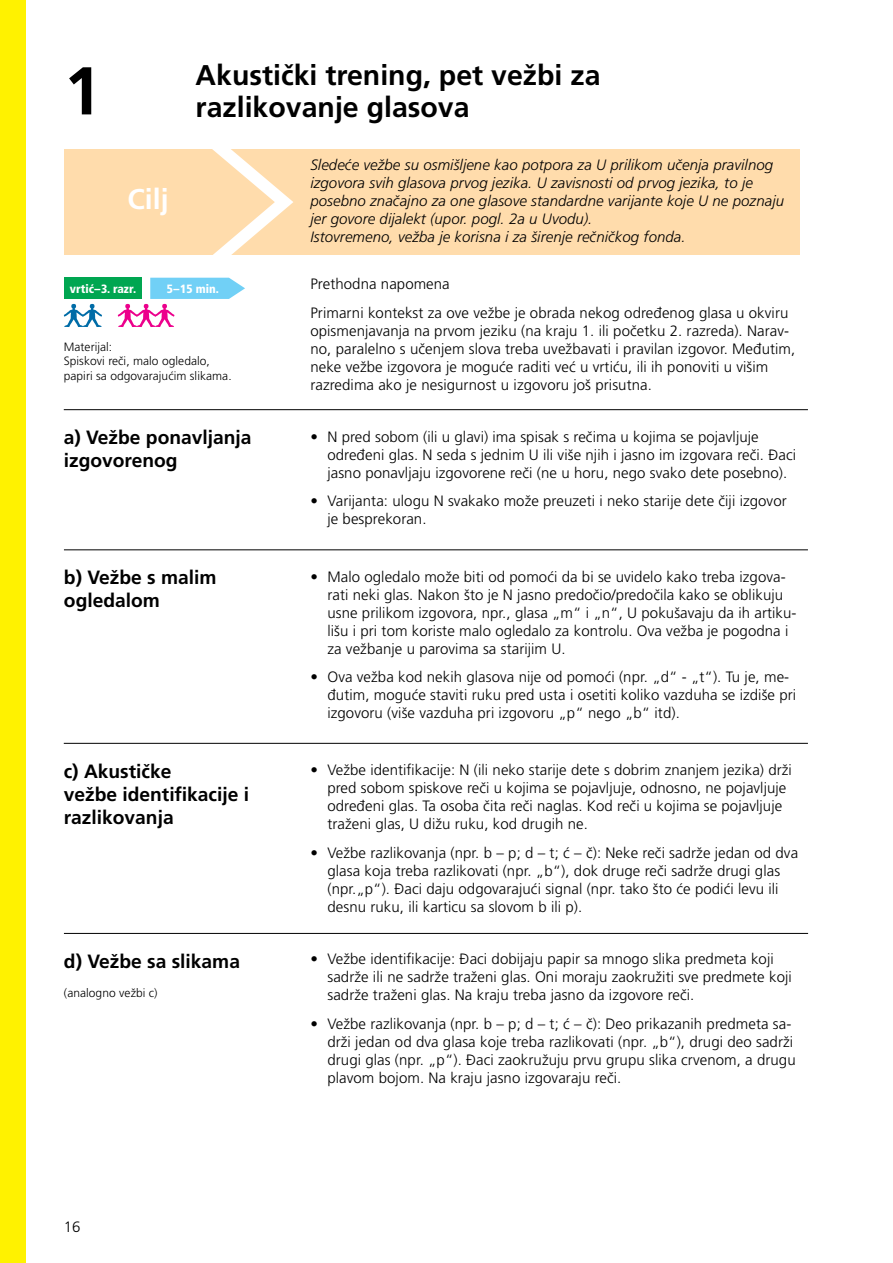
<style>
.page{position:relative;width:893px;height:1263px;background:#fff}
.page>*{position:absolute;margin:0;border:0;box-sizing:border-box;transform-origin:0 0}
.t1{font:700 67.5px "Frutiger LT Pro";color:#000}
.t2{font:700 28.5px "Frutiger LT Pro";color:#000}
.t3{font:700 28.5px "Frutiger LT Pro";color:#fff}
.t4{font:700 19.2px/23.1px "Frutiger LT Pro";color:#000}
.t5{font:300 15px/18px "Frutiger LT Pro";letter-spacing:.005em;color:#000}
.t6{font:italic 300 15px/18px "Frutiger LT Pro";letter-spacing:.005em;color:#000}
.t7{font:300 12px/14.4px "Frutiger LT Pro";letter-spacing:.005em;color:#000}
.t8{font:900 condensed 12px "Frutiger LT Pro";color:#fff}
</style>
<div class="page">
<div style="left:64px;top:149px;width:735px;height:105px;background:#ffdcac"></div>
<div style="left:64px;top:278px;width:78px;height:21px;background:#00a651"></div>
<hr style="left:64px;top:409px;width:744px;height:1px;background:#000">
<hr style="left:64px;top:549px;width:744px;height:1px;background:#000">
<hr style="left:64px;top:743px;width:744px;height:1px;background:#000">
<hr style="left:64px;top:933px;width:744px;height:1px;background:#000">
<svg style="left:118px;top:149px;width:185px;height:178px"></svg>
<svg style="left:64px;top:304px;width:38px;height:23px"></svg>
<div style="left:0;top:0;width:26px;height:1263px;background:#fff200"></div>
<h1 class="t1" style="left:64px;top:51px;width:39px">1</h1>
<h2 class="t3" style="left:128px;top:183px;width:43px">Cilj</h2>
<h2 class="t2" style="left:196px;top:59px;width:406px">Akustički trening, pet vežbi za</h2>
<h2 class="t2" style="left:196px;top:90px;width:276px">razlikovanje glasova</h2>
<p class="t6" style="left:310px;top:155px;width:475px">Sledeće vežbe su osmišljene kao potpora za U prilikom učenja pravilnog izgovora svih glasova prvog jezika. U zavisnosti od prvog jezika, to je posebno značajno za one glasove standardne varijante koje U ne poznaju jer govore dijalekt (upor. pogl. 2a u Uvodu).<br>Istovremeno, vežba je korisna i za širenje rečničkog fonda.</p>
<p class="t8" style="left:70px;top:281px;width:68px">vrtić–3. razr.</p>
<p class="t5" style="left:310px;top:270px;width:479px;line-height:28.7px">Prethodna napomena<br>Primarni kontekst za ove vežbe je obrada nekog određenog glasa u okviru</p>
<p class="t5" style="left:310px;top:321px;width:486px">opismenjavanja na prvom jeziku (na kraju 1. ili početku 2. razreda). Narav&shy;no, paralelno s učenjem slova treba uvežbavati i pravilan izgovor. Međutim, neke vežbe izgovora je moguće raditi već u vrtiću, ili ih ponoviti u višim razredima ako je nesigurnost u izgovoru još prisutna.</p>
<p class="t5" style="left:327px;top:427px;width:470px;text-indent:-17px">• N pred sobom (ili u glavi) ima spisak s rečima u kojima se pojavljuje određeni glas. N seda s jednim U ili više njih i jasno im izgovara reči. Đaci jasno ponavljaju izgovorene reči (ne u horu, nego svako dete posebno).</p>
<p class="t5" style="left:327px;top:492px;width:461px;text-indent:-17px">• Varijanta: ulogu N svakako može preuzeti i neko starije dete čiji izgovor je besprekoran.</p>
<p class="t8" style="left:167px;top:281px;width:53px">5–15 min.</p>
<p class="t7" style="left:64px;top:340px;width:169px">Materijal:<br>Spiskovi reči, malo ogledalo, papiri sa odgovarajućim slikama.</p>
<p class="t4" style="left:64px;top:426px;width:189px">a) Vežbe ponavljanja izgovorenog</p>
<p class="t4" style="left:64px;top:566px;width:154px">b) Vežbe s malim ogledalom</p>
<p class="t4" style="left:64px;top:760px;width:187px">c) Akustičke<br>vežbe identifikacije i razlikovanja</p>
<p class="t4" style="left:64px;top:950px;width:178px">d) Vežbe sa slikama</p>
<p class="t7" style="left:64px;top:985px;width:95px">(analogno vežbi c)</p>
<p class="t5" style="left:64px;top:1217px;width:18px">16</p>
<p class="t5" style="left:327px;top:567px;width:471px;text-indent:-17px">• Malo ogledalo može biti od pomoći da bi se uvidelo kako treba izgova&shy;rati neki glas. Nakon što je N jasno predočio/predočila kako se oblikuju usne prilikom izgovora, npr., glasa „m“ i „n“, U pokušavaju da ih artiku&shy;lišu i pri tom koriste malo ogledalo za kontrolu. Ova vežba je pogodna i za vežbanje u parovima sa starijim U.</p>
<p class="t5" style="left:327px;top:668px;width:470px;text-indent:-17px">• Ova vežba kod nekih glasova nije od pomoći (npr. „d“ - „t“). Tu je, me&shy;đutim, moguće staviti ruku pred usta i osetiti koliko vazduha se izdiše pri izgovoru (više vazduha pri izgovoru „p“ nego „b“ itd).</p>
<p class="t5" style="left:327px;top:761px;width:466px;text-indent:-17px">• Vežbe identifikacije: N (ili neko starije dete s dobrim znanjem jezika) drži pred sobom spiskove reči u kojima se pojavljuje, odnosno, ne pojavljuje određeni glas. Ta osoba čita reči naglas. Kod reči u kojima se pojavljuje traženi glas, U dižu ruku, kod drugih ne.</p>
<p class="t5" style="left:327px;top:844px;width:472px;text-indent:-17px">• Vežbe razlikovanja (npr. b – p; d – t; ć – č): Neke reči sadrže jedan od dva glasa koja treba razlikovati (npr. „b“), dok druge reči sadrže drugi glas (npr.„p“). Đaci daju odgovarajući signal (npr. tako što će podići levu ili desnu ruku, ili karticu sa slovom b ili p).</p>
<p class="t5" style="left:327px;top:950px;width:466px;text-indent:-17px">• Vežbe identifikacije: Đaci dobijaju papir sa mnogo slika predmeta koji sadrže ili ne sadrže traženi glas. Oni moraju zaokružiti sve predmete koji sadrže traženi glas. Na kraju treba jasno da izgovore reči.</p>
<p class="t5" style="left:327px;top:1015px;width:470px;text-indent:-17px">• Vežbe razlikovanja (npr. b – p; d – t; ć – č): Deo prikazanih predmeta sa&shy;drži jedan od dva glasa koje treba razlikovati (npr. „b“), drugi deo sadrži drugi glas (npr. „p“). Đaci zaokružuju prvu grupu slika crvenom, a drugu plavom bojom. Na kraju jasno izgovaraju reči.</p>
</div>
